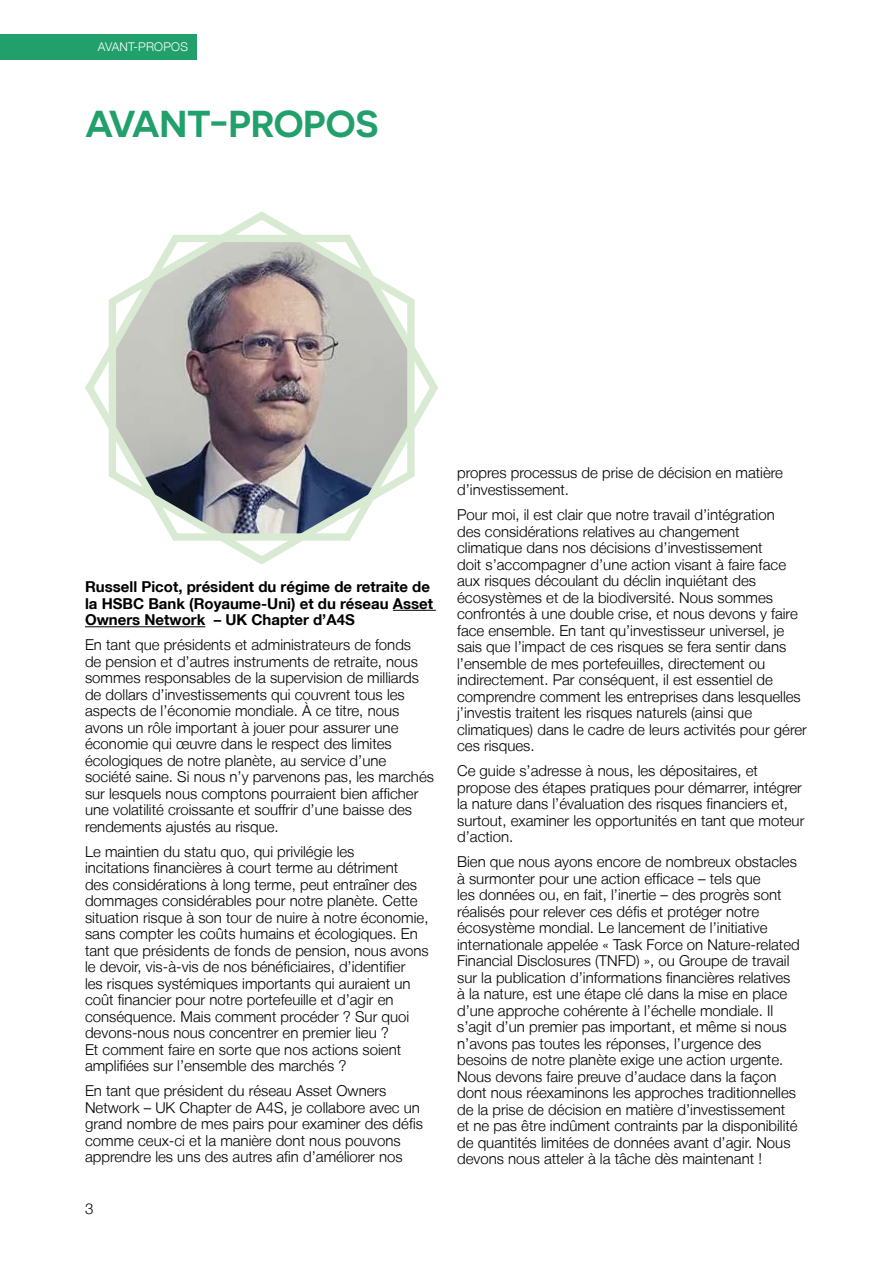
<style>
.page{position:relative;width:893px;height:1263px;background:#fff}
.page>*{position:absolute;margin:0;border:0;box-sizing:border-box;transform-origin:0 0}
.t1{font:600 37.5px "Novecentosanswide";letter-spacing:-.01em;color:#21a06b}
.t2{font:300 15px/16.5px "Helvetica Neue LT";color:#000}
.t3{font:700 15px/16.5px "Helvetica Neue LT";color:#000}
.t4{font:300 12px "Helvetica Neue LT";letter-spacing:.02em;color:#fff}
</style>
<div class="page">
<div style="left:0;top:34px;width:196px;height:26px;background:#21a06b"></div>
<hr style="left:393px;top:610px;width:43px;height:1px;background:#000">
<hr style="left:85px;top:626px;width:120px;height:1px;background:#000">
<svg style="left:228px;top:211px;width:67px;height:354px"></svg>
<svg style="left:85px;top:231px;width:353px;height:316px"></svg>
<p class="t4" style="left:98px;top:39px;width:92px">AVANT-PROPOS</p>
<h1 class="t1" style="left:85px;top:101px;width:295px">AVANT-PROPOS</h1>
<p class="t3" style="left:85px;top:578px;width:350px">Russell Picot, président du régime de retraite de la HSBC Bank (Royaume-Uni) et du réseau Asset<br>Owners Network – UK Chapter d’A4S</p>
<p class="t2" style="left:85px;top:636px;width:350px">En tant que présidents et administrateurs de fonds<br>de pension et d’autres instruments de retraite, nous sommes responsables de la supervision de milliards de dollars d’investissements qui couvrent tous les aspects de l’économie mondiale. À ce titre, nous avons un rôle important à jouer pour assurer une économie qui œuvre dans le respect des limites écologiques de notre planète, au service d’une société saine. Si nous n’y parvenons pas, les marchés sur lesquels nous comptons pourraient bien afficher une volatilité croissante et souffrir d’une baisse des rendements ajustés au risque.</p>
<p class="t2" style="left:85px;top:843px;width:345px">Le maintien du statu quo, qui privilégie les<br>incitations financières à court terme au détriment<br>des considérations à long terme, peut entraîner des dommages considérables pour notre planète. Cette situation risque à son tour de nuire à notre économie, sans compter les coûts humains et écologiques. En tant que présidents de fonds de pension, nous avons le devoir, vis-à-vis de nos bénéficiaires, d’identifier<br>les risques systémiques importants qui auraient un coût financier pour notre portefeuille et d’agir en conséquence. Mais comment procéder ? Sur quoi devons-nous nous concentrer en premier lieu ?<br>Et comment faire en sorte que nos actions soient amplifiées sur l’ensemble des marchés ?</p>
<p class="t2" style="left:85px;top:1082px;width:339px">En tant que président du réseau Asset Owners Network – UK Chapter de A4S, je collabore avec un grand nombre de mes pairs pour examiner des défis comme ceux-ci et la manière dont nous pouvons apprendre les uns des autres afin d’améliorer nos</p>
<p class="t2" style="left:85px;top:1200px;width:10px">3</p>
<p class="t2" style="left:457px;top:465px;width:327px">propres processus de prise de décision en matière d’investissement.</p>
<p class="t2" style="left:457px;top:506px;width:351px">Pour moi, il est clair que notre travail d’intégration<br>des considérations relatives au changement climatique dans nos décisions d’investissement<br>doit s’accompagner d’une action visant à faire face aux risques découlant du déclin inquiétant des écosystèmes et de la biodiversité. Nous sommes confrontés à une double crise, et nous devons y faire face ensemble. En tant qu’investisseur universel, je sais que l’impact de ces risques se fera sentir dans l’ensemble de mes portefeuilles, directement ou indirectement. Par conséquent, il est essentiel de comprendre comment les entreprises dans lesquelles j’investis traitent les risques naturels (ainsi que climatiques) dans le cadre de leurs activités pour gérer ces risques.</p>
<p class="t2" style="left:457px;top:762px;width:349px">Ce guide s’adresse à nous, les dépositaires, et propose des étapes pratiques pour démarrer, intégrer la nature dans l’évaluation des risques financiers et, surtout, examiner les opportunités en tant que moteur d’action.</p>
<p class="t2" style="left:457px;top:853px;width:344px">Bien que nous ayons encore de nombreux obstacles à surmonter pour une action efficace – tels que<br>les données ou, en fait, l’inertie – des progrès sont réalisés pour relever ces défis et protéger notre écosystème mondial. Le lancement de l’initiative internationale appelée « Task Force on Nature-related Financial Disclosures (TNFD) », ou Groupe de travail sur la publication d’informations financières relatives à la nature, est une étape clé dans la mise en place d’une approche cohérente à l’échelle mondiale. Il s’agit d’un premier pas important, et même si nous n’avons pas toutes les réponses, l’urgence des besoins de notre planète exige une action urgente.<br>Nous devons faire preuve d’audace dans la façon dont nous réexaminons les approches traditionnelles de la prise de décision en matière d’investissement et ne pas être indûment contraints par la disponibilité de quantités limitées de données avant d’agir. Nous devons nous atteler à la tâche dès maintenant !</p>
</div>
